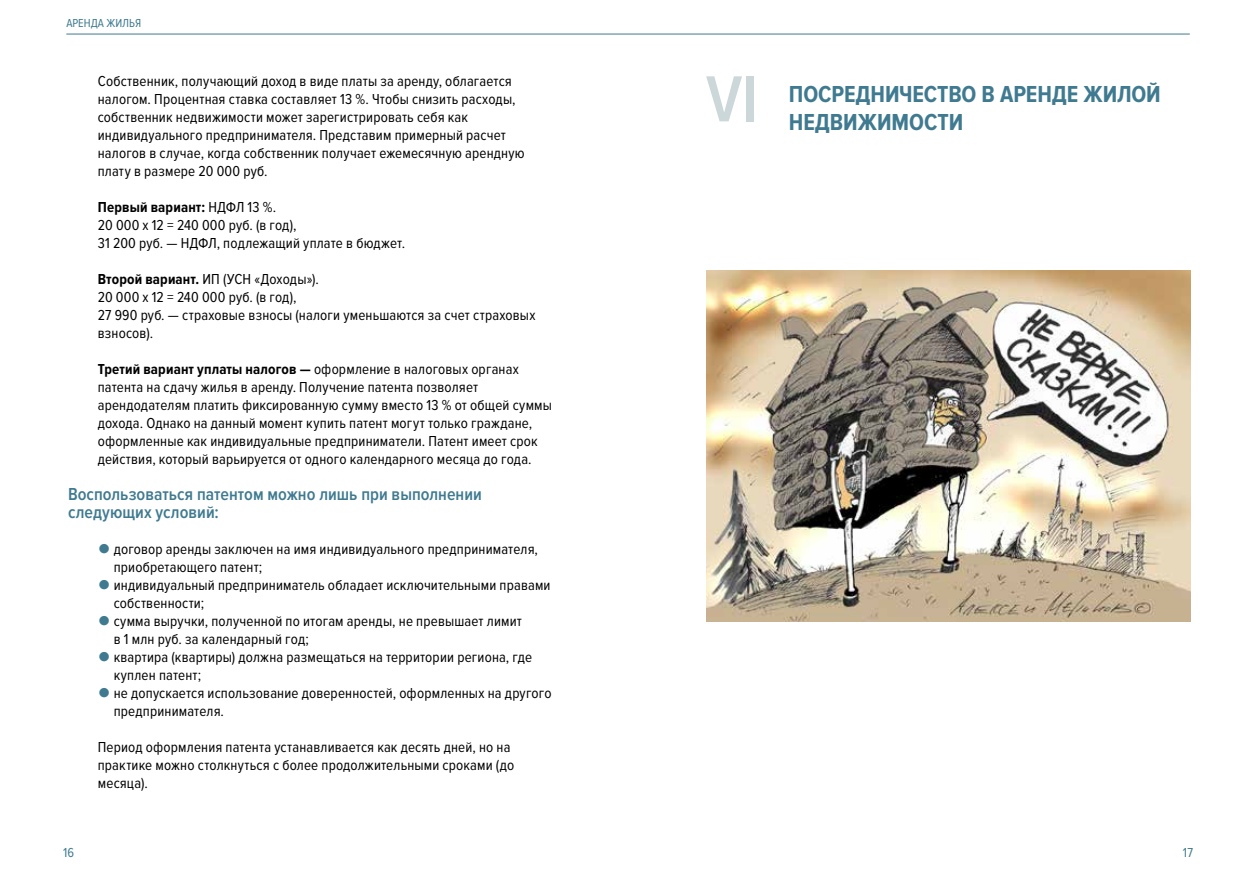
<style>
.page{position:relative;width:1259px;height:893px;background:#fff}
.page>*{position:absolute;margin:0;border:0;box-sizing:border-box;transform-origin:0 0}
.t1{font:600 67.5px "Proxima Nova Cond";color:#cbd7d8}
.t2{font:700 24px/28.5px "Proxima Nova Cond";color:#3f7a90}
.t3{font:600 18px/18px "Proxima Nova Cond";color:#3f7a90}
.t4{font:15px/18px "Proxima Nova Cond";letter-spacing:.01em;color:#000}
.t5{font:700 15px "Proxima Nova Cond";letter-spacing:.01em;color:#000}
.t6{font:13.5px "Proxima Nova Cond";color:#3f7a90}
.t7{font:12px "Proxima Nova Cond";color:#3f7a90}
.s1{font-weight:400}
.s2{font-weight:700}
.s3{font-family:"PF Din Text Pro";color:#3f7a90}
</style>
<div class="page">
<hr style="left:66px;top:34px;width:1123px;height:1px;background:#3f7a90">
<img style="left:706px;top:271px;width:485px;height:350px">
<p class="t7" style="left:66px;top:17px;width:76px">Аренда жилья</p>
<p class="t4" style="left:98px;top:72px;width:428px">Собственник, получающий доход в виде платы за аренду, облагается налогом. Процентная ставка составляет 13 %. Чтобы снизить расходы, собственник недвижимости может зарегистрировать себя как индивидуального предпринимателя. Представим примерный расчет налогов в случае, когда собственник получает ежемесячную арендную плату в размере 20 000 руб.</p>
<p class="t5" style="left:98px;top:199px;width:129px">Первый вариант: <span class="s1">НДФЛ</span></p>
<p class="t4" style="left:98px;top:198px;width:307px;text-indent:150px">13 %.<br>20 000 х 12 = 240 000 руб. (в год),<br>31 200 руб. — НДФЛ , подлежащий уплате в бюджет.</p>
<p class="t4" style="left:98px;top:270px;width:439px"><span class="s2">Второй вариант.</span> ИП (УСН «Доходы»).<br>20 000 х 12 = 240 000 руб. (в год),<br>27 990 руб. — страховые взносы (налоги уменьшаются за счет страховых взносов).</p>
<p class="t4" style="left:98px;top:360px;width:456px"><span class="s2">Третий вариант уплаты налогов —</span> оформление в налоговых органах патента на сдачу жилья в аренду. Получение патента позволяет арендодателям платить фиксированную сумму вместо 13 % от общей суммы дохода. Однако на данный момент купить патент могут только граждане, оформленные как индивидуальные предприниматели. Патент имеет срок действия, который варьируется от одного календарного месяца до года.</p>
<p class="t3" style="left:68px;top:486px;width:415px">Воспользоваться патентом можно лишь при выполнении следующих условий:</p>
<p class="t4" style="left:114px;top:540px;width:426px;text-indent:-16px"><span class="s3">●</span> договор аренды заключен на имя индивидуального предпринимателя, приобретающего патент;</p>
<p class="t4" style="left:114px;top:576px;width:438px;text-indent:-16px"><span class="s3">●</span> индивидуальный предприниматель обладает исключительными правами собственности;</p>
<p class="t4" style="left:114px;top:612px;width:410px;text-indent:-16px"><span class="s3">●</span> сумма выручки, полученной по итогам аренды, не превышает лимит в 1 млн руб. за календарный год;</p>
<p class="t4" style="left:114px;top:648px;width:420px;text-indent:-16px"><span class="s3">●</span> квартира (квартиры) должна размещаться на территории региона, где куплен патент;</p>
<p class="t4" style="left:114px;top:684px;width:439px;text-indent:-16px"><span class="s3">●</span> не допускается использование доверенностей, оформленных на другого предпринимателя.</p>
<p class="t4" style="left:98px;top:738px;width:418px">Период оформления патента устанавливается как десять дней, но на практике можно столкнуться с более продолжительными сроками (до месяца).</p>
<h1 class="t1" style="left:706px;top:61px;width:54px">VI</h1>
<h2 class="t2" style="left:789px;top:81px;width:373px">Посредничество в аренде жилой недвижимости</h2>
<p class="t6" style="left:63px;top:845px;width:13px">16</p>
<p class="t6" style="left:1183px;top:845px;width:12px">17</p>
</div>
